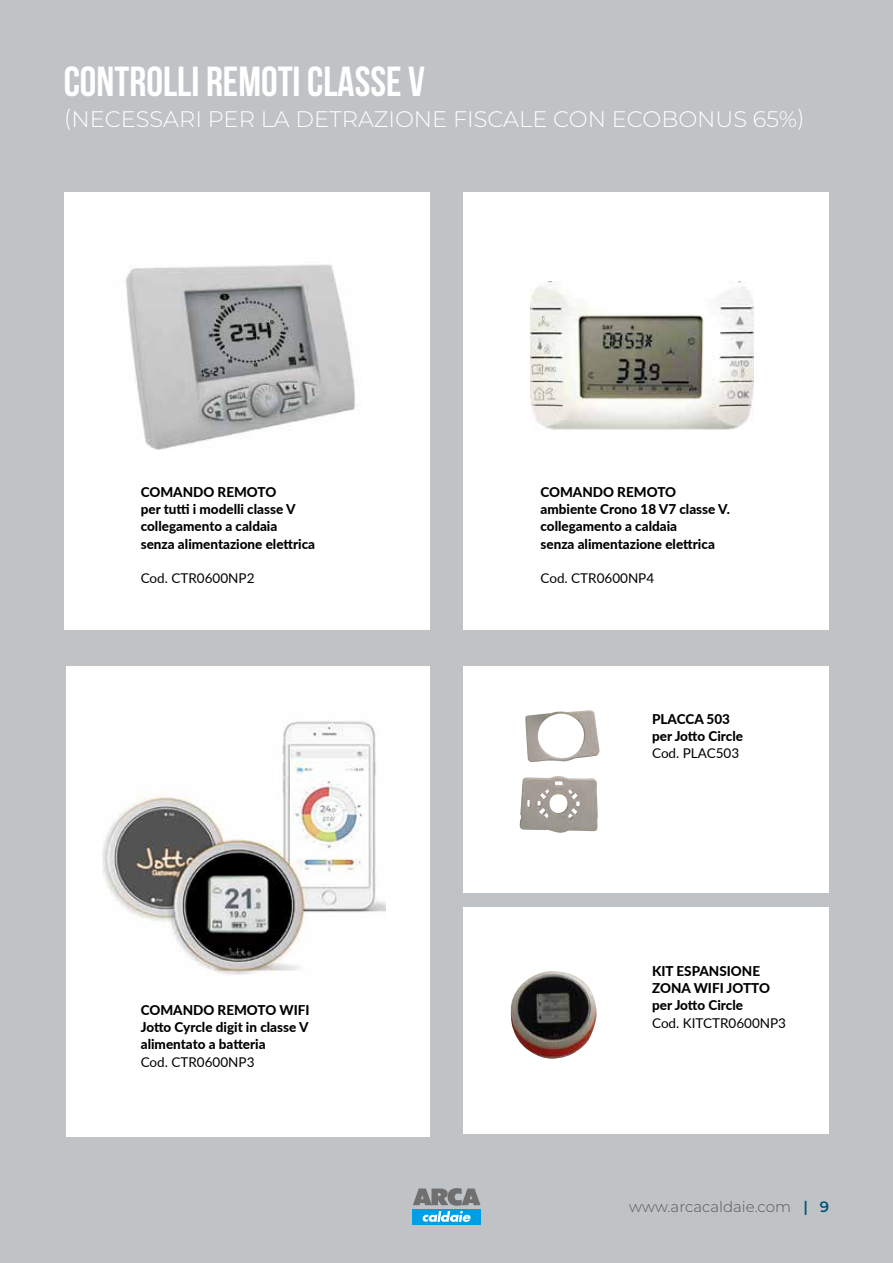
<style>
.page{position:relative;width:893px;height:1263px;background:#bfc3c6}
.page>*{position:absolute;margin:0;border:0;box-sizing:border-box;transform-origin:0 0}
.t1{font:700 42px "Bebas Neue";color:#fff}
.t2{font:300 22.5px "Montserrat";color:#fff}
.t3{font:300 15px "Montserrat";color:#575756}
.t4{font:800 13.5px/17.2px "Lato";color:#000}
.t5{font:13.5px "Lato";color:#000}
.s1{font-weight:600;color:#00567a}
</style>
<div class="page">
<div style="left:64px;top:192px;width:365px;height:438px;background:#fff"></div>
<div style="left:66px;top:666px;width:363px;height:471px;background:#fff"></div>
<div style="left:463px;top:666px;width:366px;height:227px;background:#fff"></div>
<div style="left:463px;top:907px;width:366px;height:227px;background:#fff"></div>
<div style="left:463px;top:192px;width:366px;height:438px;background:#fff"></div>
<img style="left:125px;top:264px;width:230px;height:186px">
<img style="left:531px;top:282px;width:223px;height:148px">
<img style="left:102px;top:719px;width:284px;height:256px">
<img style="left:520px;top:710px;width:80px;height:123px">
<img style="left:511px;top:971px;width:86px;height:88px">
<div style="left:412px;top:1209px;width:68px;height:15px;background:#009fe3"></div>
<svg style="left:413px;top:1188px;width:67px;height:34px"></svg>
<h1 class="t1" style="left:64px;top:58px;width:363px">CONTROLLI REMOTI CLASSE V</h1>
<h2 class="t2" style="left:64px;top:104px;width:743px">(NECESSARI PER LA DETRAZIONE FISCALE CON ECOBONUS 65%)</h2>
<p class="t4" style="left:141px;top:483px;width:176px">COMANDO REMOTO<br>per tutti i modelli classe V collegamento a caldaia<br>senza alimentazione elettrica</p>
<p class="t5" style="left:141px;top:569px;width:115px">Cod. CTR0600NP2</p>
<p class="t4" style="left:141px;top:1001px;width:170px;text-align:justify">COMANDO REMOTO WIFI Jotto Cyrcle digit in classe V alimentato a batteria</p>
<p class="t5" style="left:141px;top:1052px;width:115px">Cod. CTR0600NP3</p>
<p class="t4" style="left:540px;top:483px;width:191px">COMANDO REMOTO ambiente Crono 18 V7 classe V. collegamento a caldaia<br>senza alimentazione elettrica</p>
<p class="t5" style="left:540px;top:569px;width:115px">Cod. CTR0600NP4</p>
<p class="t4" style="left:652px;top:710px;width:92px">PLACCA 503 per Jotto Circle</p>
<p class="t5" style="left:652px;top:744px;width:89px">Cod. PLAC503</p>
<p class="t4" style="left:652px;top:962px;width:119px">KIT ESPANSIONE<br>ZONA WIFI JOTTO per Jotto Circle</p>
<p class="t5" style="left:652px;top:1013px;width:135px">Cod. KITCTR0600NP3</p>
<p class="t3" style="left:629px;top:1196px;width:201px">www.arcacaldaie.com <span class="s1">| 9</span></p>
</div>
